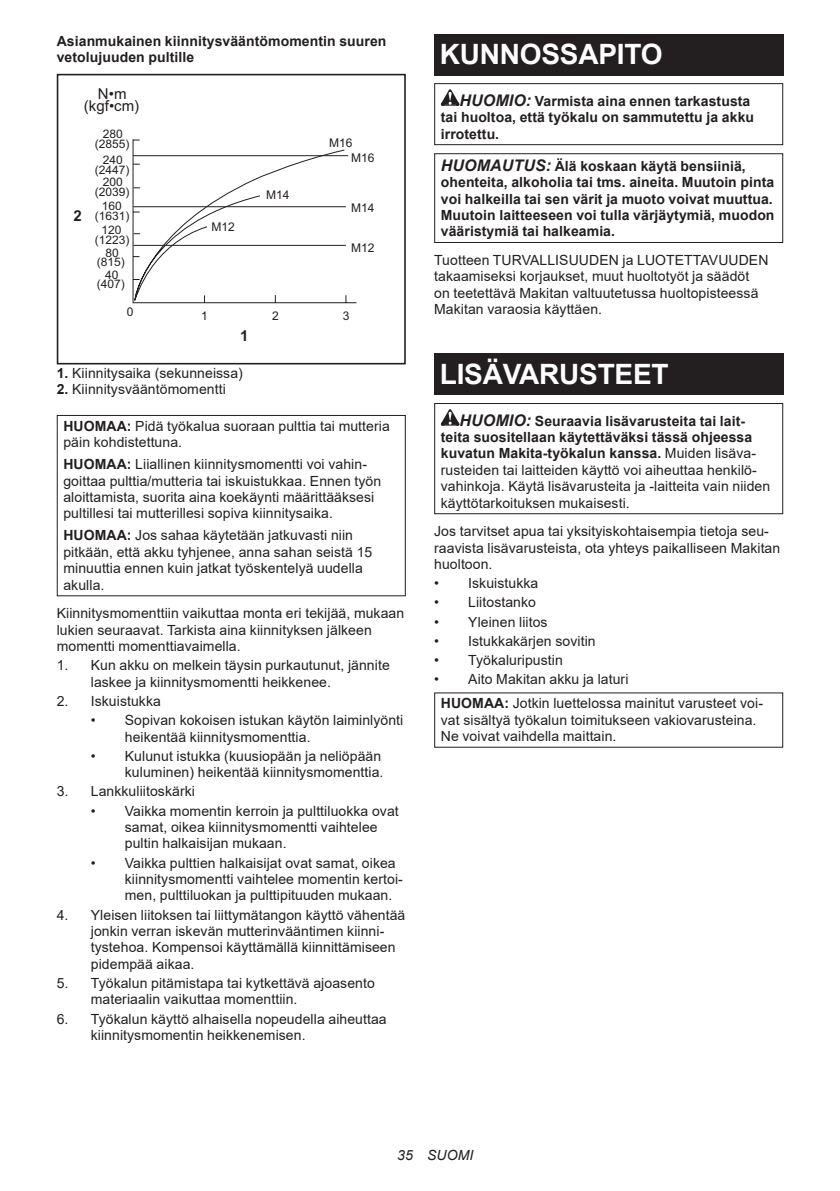
<style>
.page{position:relative;width:840px;height:1191px;background:#fff}
.page>*{position:absolute;margin:0;border:0;box-sizing:border-box;transform-origin:0 0}
.t1{font:700 28px "Arial";letter-spacing:-.01em;color:#fff}
.t2{font:15px "Arial";color:#231f20}
.t3{font:700 15px "Arial";color:#231f20}
.t4{font:14px/16.4px "Arial";letter-spacing:.005em;color:#231f20}
.t5{font:700 14px/16.4px "Arial";letter-spacing:.005em;color:#231f20}
.t6{font:italic 14px "Arial";letter-spacing:.005em;color:#231f20}
.t7{font:12px "Arial";color:#231f20}
.t8{font:11.8px/22px "Arial";color:#231f20}
.s1{font-weight:700}
.s2{font-style:italic;font-size:16px}
.s3{font-weight:700;font-style:italic;font-size:16px}
</style>
<div class="page">
<svg style="left:132px;top:139px;width:225px;height:165px"></svg>
<div style="left:57px;top:74px;width:348px;height:290px;border:2px solid #231f20"></div>
<div style="left:57px;top:415px;width:348px;height:181px;border:1px solid #231f20"></div>
<div style="left:434px;top:34px;width:348px;height:41px;background:#231f20"></div>
<svg style="left:440px;top:89px;width:19px;height:17px"></svg>
<div style="left:434px;top:83px;width:348px;height:62px;border:1px solid #231f20"></div>
<div style="left:434px;top:153px;width:348px;height:90px;border:1px solid #231f20"></div>
<div style="left:434px;top:354px;width:348px;height:41px;background:#231f20"></div>
<svg style="left:440px;top:409px;width:19px;height:16px"></svg>
<div style="left:434px;top:403px;width:348px;height:111px;border:1px solid #231f20"></div>
<p class="t5" style="left:57px;top:33px;width:331px">Asianmukainen kiinnitysvääntömomentin suuren vetolujuuden pultille</p>
<p class="t2" style="left:84px;top:95px;width:57px">(kgf•cm)</p>
<p class="t2" style="left:98px;top:83px;width:30px">N•m</p>
<p class="t3" style="left:73px;top:205px;width:10px">2</p>
<p class="t8" style="left:103px;top:123px;width:22px">280</p>
<p class="t8" style="left:95px;top:159px;width:36px">(2447) (2039)</p>
<p class="t8" style="left:95px;top:204px;width:36px;line-height:24px">(1631) (1223)</p>
<p class="t8" style="left:97px;top:251px;width:30px">(815) (407)</p>
<p class="t8" style="left:95px;top:133px;width:36px">(2855)</p>
<p class="t8" style="left:103px;top:149px;width:22px">240<br>200</p>
<p class="t8" style="left:101px;top:194px;width:22px;line-height:23px;text-align:center">160<br>120<br>80<br>40</p>
<p class="t7" style="left:211px;top:219px;width:25px">M12</p>
<p class="t7" style="left:266px;top:187px;width:25px">M14</p>
<p class="t7" style="left:329px;top:135px;width:25px">M16</p>
<p class="t7" style="left:351px;top:150px;width:25px">M16</p>
<p class="t7" style="left:351px;top:200px;width:25px">M14</p>
<p class="t7" style="left:351px;top:239px;width:25px">M12</p>
<p class="t7" style="left:127px;top:303px;width:8px">0</p>
<p class="t7" style="left:201px;top:307px;width:8px">1</p>
<p class="t7" style="left:272px;top:307px;width:8px">2</p>
<p class="t7" style="left:342px;top:307px;width:8px">3</p>
<p class="t3" style="left:240px;top:325px;width:10px">1</p>
<p class="t4" style="left:57px;top:365px;width:187px"><span class="s1">1.</span> Kiinnitysaika (sekunneissa)</p>
<p class="t4" style="left:57px;top:381px;width:170px"><span class="s1">2.</span> Kiinnitysvääntömomentti</p>
<p class="t4" style="left:63px;top:417px;width:328px"><span class="s1">HUOMAA:</span> Pidä työkalua suoraan pulttia tai mutteria päin kohdistettuna.</p>
<p class="t4" style="left:63px;top:456px;width:319px"><span class="s1">HUOMAA:</span> Liiallinen kiinnitysmomentti voi vahin&shy;goittaa pulttia/mutteria tai iskuistukkaa. Ennen työn aloittamista, suorita aina koekäynti määrittääksesi pultillesi tai mutterillesi sopiva kiinnitysaika.</p>
<p class="t4" style="left:63px;top:527px;width:310px"><span class="s1">HUOMAA:</span> Jos sahaa käytetään jatkuvasti niin pitkään, että akku tyhjenee, anna sahan seistä 15 minuuttia ennen kuin jatkat työskentelyä uudella akulla.</p>
<p class="t4" style="left:57px;top:605px;width:349px">Kiinnitysmomenttiin vaikuttaa monta eri tekijää, mukaan lukien seuraavat. Tarkista aina kiinnityksen jälkeen momentti momenttiavaimella.</p>
<p class="t4" style="left:91px;top:657px;width:300px;text-indent:-34px">1. Kun akku on melkein täysin purkautunut, jännite laskee ja kiinnitysmomentti heikkenee.</p>
<p class="t4" style="left:57px;top:692px;width:106px">2. Iskuistukka</p>
<p class="t4" style="left:125px;top:712px;width:280px;text-indent:-34px">• Sopivan kokoisen istukan käytön laiminlyönti heikentää kiinnitysmomenttia.</p>
<p class="t4" style="left:91px;top:747px;width:294px;text-align:right">• Kulunut istukka (kuusiopään ja neliöpään kuluminen) heikentää kiinnitysmomenttia.</p>
<p class="t4" style="left:57px;top:783px;width:140px">3. Lankkuliitoskärki</p>
<p class="t4" style="left:125px;top:802px;width:275px;text-indent:-34px">• Vaikka momentin kerroin ja pulttiluokka ovat samat, oikea kiinnitysmomentti vaihtelee pultin halkaisijan mukaan.</p>
<p class="t4" style="left:125px;top:854px;width:279px;text-indent:-34px">• Vaikka pulttien halkaisijat ovat samat, oikea kiinnitysmomentti vaihtelee momentin kertoi&shy;men, pulttiluokan ja pulttipituuden mukaan.</p>
<p class="t4" style="left:91px;top:906px;width:316px;text-indent:-34px">4. Yleisen liitoksen tai liittymätangon käyttö vähentää jonkin verran iskevän mutterinvääntimen kiinni&shy;tystehoa. Kompensoi käyttämällä kiinnittämiseen pidempää aikaa.</p>
<p class="t4" style="left:91px;top:974px;width:285px;text-indent:-34px">5. Työkalun pitämistapa tai kytkettävä ajoasento materiaalin vaikuttaa momenttiin.</p>
<p class="t4" style="left:91px;top:1010px;width:297px;text-indent:-34px">6. Työkalun käyttö alhaisella nopeudella aiheuttaa kiinnitysmomentin heikkenemisen.</p>
<h1 class="t1" style="left:439px;top:34px;width:224px">KUNNOSSAPITO</h1>
<p class="t5" style="left:440px;top:93px;width:314px;text-indent:19px"><span class="s2">HUOMIO:</span> Varmista aina ennen tarkastusta tai huoltoa, että työkalu on sammutettu ja akku irrotettu.</p>
<p class="t5" style="left:440px;top:158px;width:335px"><span class="s2">HUOMAUTUS:</span> Älä koskaan käytä bensiiniä, ohenteita, alkoholia tai tms. aineita. Muutoin pinta voi halkeilla tai sen värit ja muoto voivat muuttua.<br>Muutoin laitteeseen voi tulla värjäytymiä, muodon vääristymiä tai halkeamia.</p>
<p class="t4" style="left:434px;top:252px;width:335px">Tuotteen TURVALLISUUDEN ja LUOTETTAVUUDEN takaamiseksi korjaukset, muut huoltotyöt ja säädöt on teetettävä Makitan valtuutetussa huoltopisteessä Makitan varaosia käyttäen.</p>
<h1 class="t1" style="left:439px;top:354px;width:230px">LISÄVARUSTEET</h1>
<p class="t4" style="left:440px;top:412px;width:331px;text-indent:19px"><span class="s3">HUOMIO:</span> <span class="s1">Seuraavia lisävarusteita tai lait&shy;teita suositellaan käytettäväksi tässä ohjeessa kuvatun Makita-työkalun kanssa.</span> Muiden lisäva&shy;rusteiden tai laitteiden käyttö voi aiheuttaa henkilö&shy;vahinkoja. Käytä lisävarusteita ja -laitteita vain niiden käyttötarkoituksen mukaisesti.</p>
<p class="t4" style="left:434px;top:523px;width:347px">Jos tarvitset apua tai yksityiskohtaisempia tietoja seu&shy;raavista lisävarusteista, ota yhteys paikalliseen Makitan huoltoon.</p>
<p class="t4" style="left:434px;top:575px;width:106px">• Iskuistukka</p>
<p class="t4" style="left:434px;top:594px;width:103px">• Liitostanko</p>
<p class="t4" style="left:434px;top:613px;width:115px">• Yleinen liitos</p>
<p class="t4" style="left:434px;top:632px;width:163px">• Istukkakärjen sovitin</p>
<p class="t4" style="left:434px;top:652px;width:130px">• Työkaluripustin</p>
<p class="t4" style="left:440px;top:667px;width:323px;line-height:23.8px;text-indent:-7px">• Aito Makitan akku ja laturi<br><span class="s1">HUOMAA:</span> Jotkin luettelossa mainitut varusteet voi-</p>
<p class="t4" style="left:440px;top:711px;width:317px">vat sisältyä työkalun toimitukseen vakiovarusteina.<br>Ne voivat vaihdella maittain.</p>
<p class="t6" style="left:397px;top:1146px;width:78px">35 SUOMI</p>
</div>
